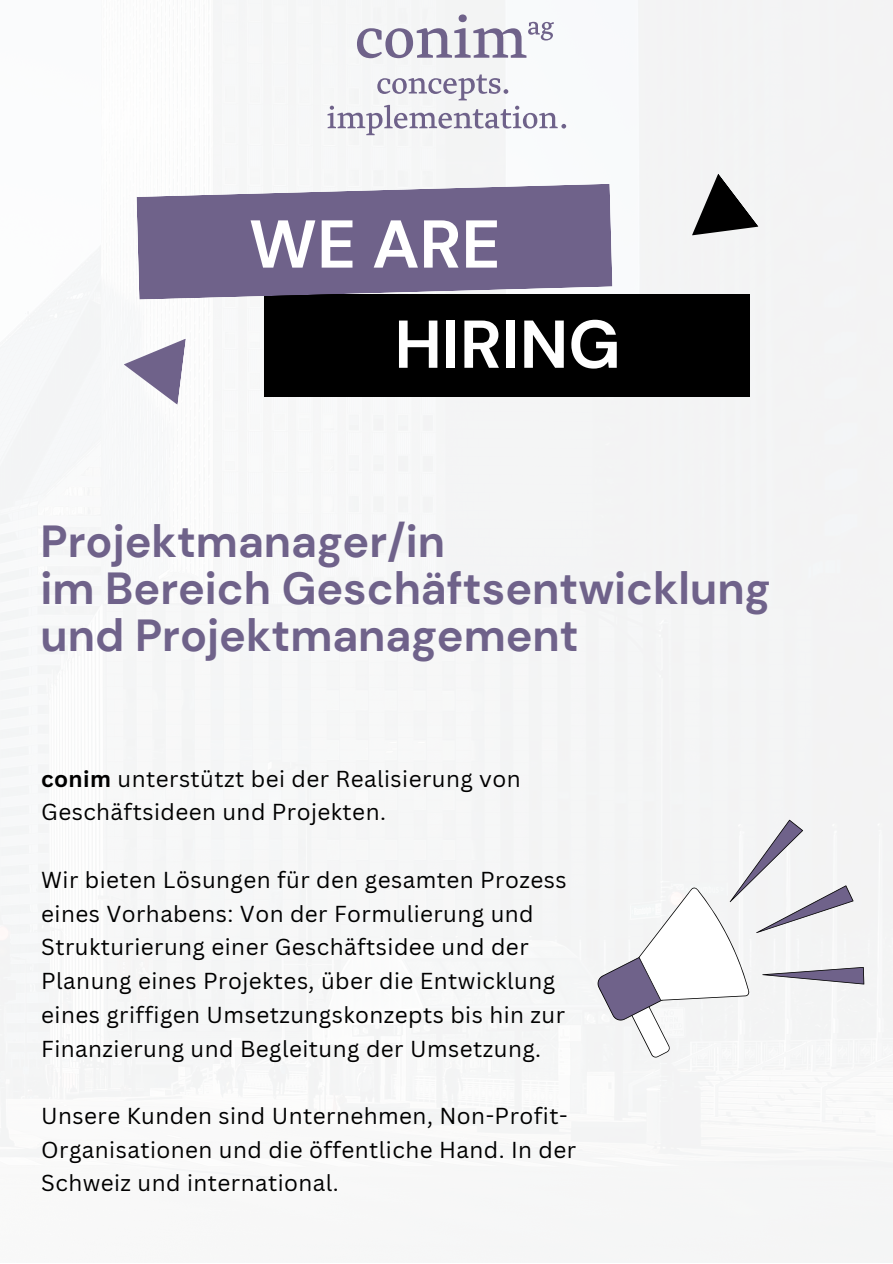
<style>
.page{position:relative;width:893px;height:1264px;background:#fff}
.page>*{position:absolute;margin:0;border:0;box-sizing:border-box;transform-origin:0 0}
.t1{font:700 67.5px "DM Sans";color:#fff}
.t2{font:700 44.85px "DM Sans";color:#6f628a}
.t3{font:22.5px/33.8px "Canva Sans";letter-spacing:.02em;color:#000}
.s1{font-weight:700}
</style>
<div class="page">
<div style="left:0;top:0;width:892px;height:1262px;background:#f6f6f6"></div>
<div style="left:264px;top:294px;width:486px;height:102px;background:#000"></div>
<svg style="left:124px;top:338px;width:62px;height:67px"></svg>
<svg style="left:692px;top:173px;width:66px;height:62px"></svg>
<svg style="left:327px;top:14px;width:239px;height:121px"></svg>
<svg style="left:597px;top:819px;width:267px;height:238px"></svg>
<svg style="left:136px;top:184px;width:476px;height:115px;background:#776b8f"></svg>
<p class="t1" style="left:249px;top:201px;width:253px">WE ARE</p>
<p class="t1" style="left:394px;top:301px;width:228px">HIRING</p>
<p class="t2" style="left:41px;top:512px;width:406px">Projektmanager/in</p>
<p class="t2" style="left:41px;top:559px;width:731px">im Bereich Geschäftsentwicklung</p>
<p class="t2" style="left:41px;top:606px;width:539px">und Projektmanagement</p>
<p class="t3" style="left:41px;top:761px;width:481px"><span class="s1">conim</span> unterstützt bei der Realisierung von<br>Geschäftsideen und Projekten.</p>
<p class="t3" style="left:41px;top:862px;width:527px">Wir bieten Lösungen für den gesamten Prozess eines Vorhabens: Von der Formulierung und Strukturierung einer Geschäftsidee und der Planung eines Projektes, über die Entwicklung eines griffigen Umsetzungskonzepts bis hin zur Finanzierung und Begleitung der Umsetzung.</p>
<p class="t3" style="left:41px;top:1098px;width:536px">Unsere Kunden sind Unternehmen, Non-Profit-<br>Organisationen und die öffentliche Hand. In der<br>Schweiz und international.</p>
</div>
